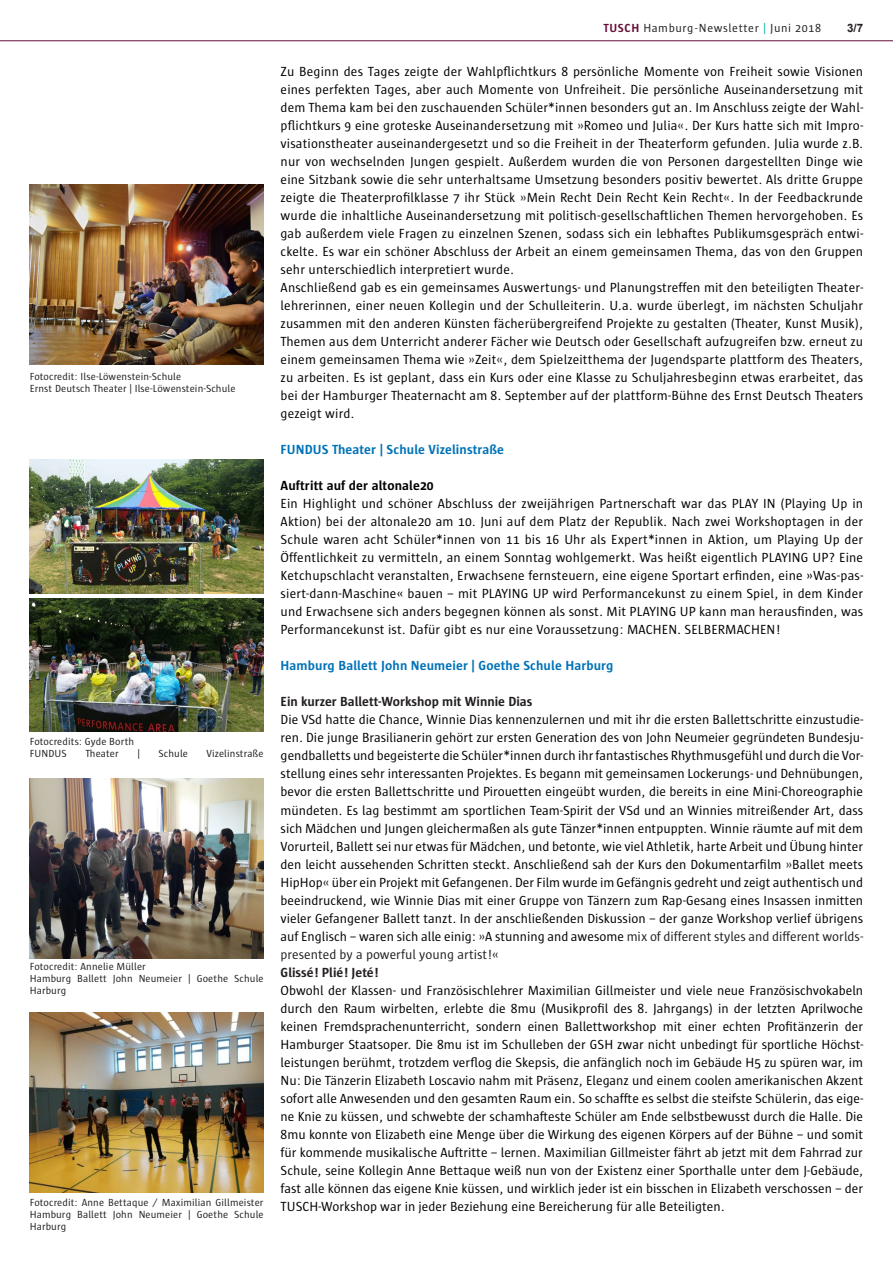
<style>
.page{position:relative;width:893px;height:1263px;background:#fff}
.page>*{position:absolute;margin:0;border:0;box-sizing:border-box;transform-origin:0 0}
.fliesstext{font:13.5px/18px "Sun";color:#000;text-align:justify}
.fliesstext-2{font:700 13.5px "Sun";letter-spacing:.01em;color:#0073b8}
.fliesstext-3{font:700 13.5px "Sun";color:#231f20}
.fliesstext-4{font:700 13.5px "Sun";letter-spacing:.01em;color:#000}
.fliesstext-5{font:12px "Sun";letter-spacing:.05em;color:#231f20}
.fliesstext-6{font:700 11.55px "Arial";color:#231f20}
.t1{font:10.5px/12px "Sun";letter-spacing:.01em;color:#231f20}
.s1{font-weight:700;color:#641139}
.s2{color:#00b6a4}
.s3{color:#231f20}
</style>
<div class="page">
<hr style="left:0;top:40px;width:893px;height:1px;background:#641139">
<img style="left:30px;top:1012px;width:234px;height:180px">
<img style="left:30px;top:184px;width:234px;height:180px">
<img style="left:30px;top:778px;width:234px;height:180px">
<img style="left:30px;top:459px;width:234px;height:135px">
<img style="left:30px;top:598px;width:234px;height:133px">
<p class="t1" style="left:30px;top:370px;width:153px">Fotocredit: Ilse-Löwenstein-Schule</p>
<p class="t1" style="left:30px;top:382px;width:207px">Ernst Deutsch Theater | Ilse-Löwenstein-Schule</p>
<p class="t1" style="left:30px;top:735px;width:106px">Fotocredits: Gyde Borth</p>
<p class="t1" style="left:30px;top:747px;width:39px">FUNDUS</p>
<p class="t1" style="left:85px;top:747px;width:35px">Theater</p>
<p class="t1" style="left:137px;top:747px;width:4px">|</p>
<p class="t1" style="left:159px;top:747px;width:31px">Schule</p>
<p class="t1" style="left:207px;top:747px;width:58px">Vizelinstraße</p>
<p class="t1" style="left:30px;top:960px;width:118px">Fotocredit: Annelie Müller</p>
<p class="t1" style="left:30px;top:972px;width:235px">Hamburg Ballett John Neumeier | Goethe Schule<br>Harburg</p>
<p class="t1" style="left:30px;top:1197px;width:235px">Fotocredit: Anne Bettaque / Maximilian Gillmeister</p>
<p class="t1" style="left:30px;top:1209px;width:235px">Hamburg Ballett John Neumeier | Goethe Schule<br>Harburg</p>
<p class="fliesstext-5" style="left:603px;top:22px;width:219px"><span class="s1">TUSCH</span> Hamburg-Newsletter <span class="s2">|</span> Juni 2018</p>
<p class="fliesstext-6" style="left:847px;top:20px;width:18px">3/7</p>
<p class="fliesstext" style="left:281px;top:63px;width:584px">Zu Beginn des Tages zeigte der Wahlpflichtkurs 8 persönliche Momente von Freiheit sowie Visionen eines perfekten Tages, aber auch Momente von Unfreiheit. Die persönliche Auseinandersetzung mit dem Thema kam bei den zuschauenden Schüler*innen besonders gut an. Im Anschluss zeigte der Wahl&shy;pflichtkurs 9 eine groteske Auseinandersetzung mit <span class="s3">»</span>Romeo und Julia<span class="s3">«</span>. Der Kurs hatte sich mit Impro&shy;visationstheater auseinandergesetzt und so die Freiheit in der Theaterform gefunden. Julia wurde z.B. nur von wechselnden Jungen gespielt. Außerdem wurden die von Personen dargestellten Dinge wie eine Sitzbank sowie die sehr unterhaltsame Umsetzung besonders positiv bewertet. Als dritte Gruppe zeigte die Theaterprofilklasse 7 ihr Stück <span class="s3">»</span>Mein Recht Dein Recht Kein Recht<span class="s3">«</span>. In der Feedbackrunde wurde die inhaltliche Auseinandersetzung mit politisch-gesellschaftlichen Themen hervorgehoben. Es gab außerdem viele Fragen zu einzelnen Szenen, sodass sich ein lebhaftes Publikumsgespräch entwi&shy;ckelte. Es war ein schöner Abschluss der Arbeit an einem gemeinsamen Thema, das von den Gruppen sehr unterschiedlich interpretiert wurde.</p>
<p class="fliesstext" style="left:281px;top:279px;width:584px">Anschließend gab es ein gemeinsames Auswertungs- und Planungstreffen mit den beteiligten Theater&shy;lehrerinnen, einer neuen Kollegin und der Schulleiterin. U.a. wurde überlegt, im nächsten Schuljahr zusammen mit den anderen Künsten fächerübergreifend Projekte zu gestalten (Theater, Kunst Musik), Themen aus dem Unterricht anderer Fächer wie Deutsch oder Gesellschaft aufzugreifen bzw. erneut zu einem gemeinsamen Thema wie <span class="s3">»</span>Zeit<span class="s3">«</span>, dem Spielzeitthema der Jugendsparte plattform des Theaters, zu arbeiten. Es ist geplant, dass ein Kurs oder eine Klasse zu Schuljahresbeginn etwas erarbeitet, das bei der Hamburger Theaternacht am 8. September auf der plattform-Bühne des Ernst Deutsch Theaters gezeigt wird.</p>
<p class="fliesstext-2" style="left:281px;top:442px;width:225px">FUNDUS Theater | Schule Vizelinstraße</p>
<p class="fliesstext-4" style="left:281px;top:478px;width:155px">Auftritt auf der altonale20</p>
<p class="fliesstext" style="left:281px;top:495px;width:584px">Ein Highlight und schöner Abschluss der zweijährigen Partnerschaft war das PLAY IN (Playing Up in Aktion) bei der altonale20 am 10. Juni auf dem Platz der Republik. Nach zwei Workshoptagen in der Schule waren acht Schüler*innen von 11 bis 16 Uhr als Expert*innen in Aktion, um Playing Up der Öffentlichkeit zu vermitteln, an einem Sonntag wohlgemerkt. Was heißt eigentlich PLAYING UP? Eine Ketchupschlacht veranstalten, Erwachsene fernsteuern, eine eigene Sportart erfinden, eine »Was-pas&shy;siert-dann-Maschine« bauen – mit PLAYING UP wird Performancekunst zu einem Spiel, in dem Kinder und Erwachsene sich anders begegnen können als sonst. Mit PLAYING UP kann man herausfinden, was Performancekunst ist. Dafür gibt es nur eine Voraussetzung: MACHEN. SELBERMACHEN!</p>
<p class="fliesstext-2" style="left:281px;top:658px;width:334px">Hamburg Ballett John Neumeier | Goethe Schule Harburg</p>
<p class="fliesstext-3" style="left:281px;top:694px;width:253px">Ein kurzer Ballett-Workshop mit Winnie Dias</p>
<p class="fliesstext" style="left:281px;top:711px;width:584px">Die VSd hatte die Chance, Winnie Dias kennenzulernen und mit ihr die ersten Ballettschritte einzustudie&shy;ren. Die junge Brasilianerin gehört zur ersten Generation des von John Neumeier gegründeten Bundesju&shy;gendballetts und begeisterte die Schüler*innen durch ihr fantastisches Rhythmusgefühl und durch die Vor&shy;stellung eines sehr interessanten Projektes. Es begann mit gemeinsamen Lockerungs- und Dehnübungen, bevor die ersten Ballettschritte und Pirouetten eingeübt wurden, die bereits in eine Mini-Choreographie mündeten. Es lag bestimmt am sportlichen Team-Spirit der VSd und an Winnies mitreißender Art, dass sich Mädchen und Jungen gleichermaßen als gute Tänzer*innen entpuppten. Winnie räumte auf mit dem Vorurteil, Ballett sei nur etwas für Mädchen, und betonte, wie viel Athletik, harte Arbeit und Übung hinter den leicht aussehenden Schritten steckt. Anschließend sah der Kurs den Dokumentarfilm <span class="s3">»</span>Ballet meets HipHop<span class="s3">«</span> über ein Projekt mit Gefangenen. Der Film wurde im Gefängnis gedreht und zeigt authentisch und beeindruckend, wie Winnie Dias mit einer Gruppe von Tänzern zum Rap-Gesang eines Insassen inmitten</p>
<p class="fliesstext" style="left:281px;top:909px;width:584px">vieler Gefangener Ballett tanzt. In der anschließenden Diskussion – der ganze Workshop verlief übrigens auf Englisch – waren sich alle einig: <span class="s3">»</span>A stunning and awesome <span class="s3">mix of different styles and different worlds&shy;presented by a powerful young artist!«</span></p>
<p class="fliesstext-3" style="left:281px;top:964px;width:100px">Glissé! Plié! Jeté!</p>
<p class="fliesstext" style="left:281px;top:981px;width:584px">Obwohl der Klassen- und Französischlehrer Maximilian Gillmeister und viele neue Französischvokabeln durch den Raum wirbelten, erlebte die 8mu (Musikprofil des 8. Jahrgangs) in der letzten Aprilwoche keinen Fremdsprachenunterricht, sondern einen Ballettworkshop mit einer echten Profitänzerin der Hamburger Staatsoper. Die 8mu ist im Schulleben der GSH zwar nicht unbedingt für sportliche Höchst&shy;leistungen berühmt, trotzdem verflog die Skepsis, die anfänglich noch im Gebäude H5 zu spüren war, im Nu: Die Tänzerin Elizabeth Loscavio nahm mit Präsenz, Eleganz und einem coolen amerikanischen Akzent sofort alle Anwesenden und den gesamten Raum ein. So schaffte es selbst die steifste Schülerin, das eige&shy;ne Knie zu küssen, und schwebte der schamhafteste Schüler am Ende selbstbewusst durch die Halle. Die 8mu konnte von Elizabeth eine Menge über die Wirkung des eigenen Körpers auf der Bühne – und somit für kommende musikalische Auftritte – lernen. Maximilian Gillmeister fährt ab jetzt mit dem Fahrrad zur</p>
<p class="fliesstext" style="left:281px;top:1161px;width:584px">Schule, seine Kollegin Anne Bettaque weiß nun von der Existenz einer Sporthalle unter dem J-Gebäude,</p>
<p class="fliesstext" style="left:281px;top:1179px;width:584px">fast alle können das eigene Knie küssen, und wirklich jeder ist ein bisschen in Elizabeth verschossen – der<br>TUSCH-Workshop war in jeder Beziehung eine Bereicherung für alle Beteiligten.</p>
</div>
